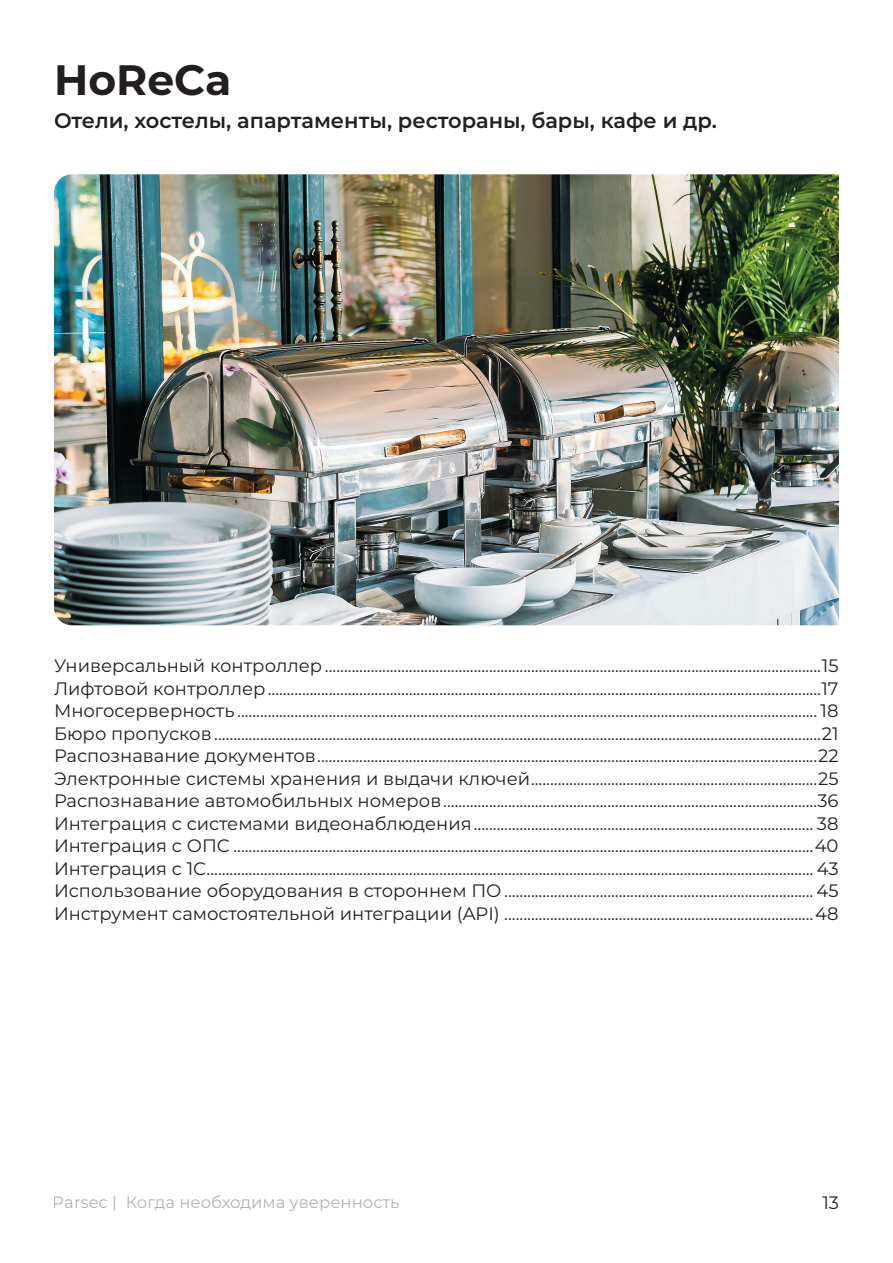
<style>
.page{position:relative;width:893px;height:1263px;background:#fff}
.page>*{position:absolute;margin:0;border:0;box-sizing:border-box;transform-origin:0 0}
.Заголовок_страницы{font:700 42.45px "Montserrat";color:#231f20}
.Подзаголовок{font:600 21px "Montserrat";color:#231f20}
.Заголовок{font:18px "Montserrat";color:#231f20}
.t1{font:16.5px "Montserrat";color:#636366}
</style>
<div class="page">
<img style="left:54px;top:174px;width:785px;height:451px">
<p class="Заголовок_страницы" style="left:54px;top:49px;width:179px">HoReCa</p>
<p class="Подзаголовок" style="left:54px;top:105px;width:664px">Отели, хостелы, апартаменты, рестораны, бары, кафе и др.</p>
<p class="Заголовок" style="left:54px;top:654px;width:786px">Универсальный контроллер..................................................................................................................................15</p>
<p class="Заголовок" style="left:54px;top:676px;width:786px">Лифтовой контроллер.................................................................................................................................................17</p>
<p class="Заголовок" style="left:54px;top:699px;width:786px">Многосерверность ........................................................................................................................................................ 18</p>
<p class="Заголовок" style="left:54px;top:721px;width:786px">Бюро пропусков...............................................................................................................................................................21</p>
<p class="Заголовок" style="left:54px;top:744px;width:786px">Распознавание документов...................................................................................................................................22</p>
<p class="Заголовок" style="left:54px;top:766px;width:786px">Электронные системы хранения и выдачи ключей...........................................................................25</p>
<p class="Заголовок" style="left:54px;top:789px;width:786px">Распознавание автомобильных номеров..................................................................................................36</p>
<p class="Заголовок" style="left:54px;top:811px;width:786px">Интеграция с системами видеонаблюдения......................................................................................... 38</p>
<p class="Заголовок" style="left:54px;top:834px;width:786px">Интеграция с ОПС ........................................................................................................................................................40</p>
<p class="Заголовок" style="left:54px;top:856px;width:786px">Интеграция с 1С............................................................................................................................................................... 43</p>
<p class="Заголовок" style="left:54px;top:879px;width:786px">Использование оборудования в стороннем ПО ................................................................................. 45</p>
<p class="Заголовок" style="left:54px;top:901px;width:786px">Инструмент самостоятельной интеграции (API) .................................................................................48</p>
<p class="t1" style="left:53px;top:1190px;width:348px">Parsec | Когда необходима уверенность</p>
<p class="Заголовок" style="left:822px;top:1190px;width:18px">13</p>
</div>
